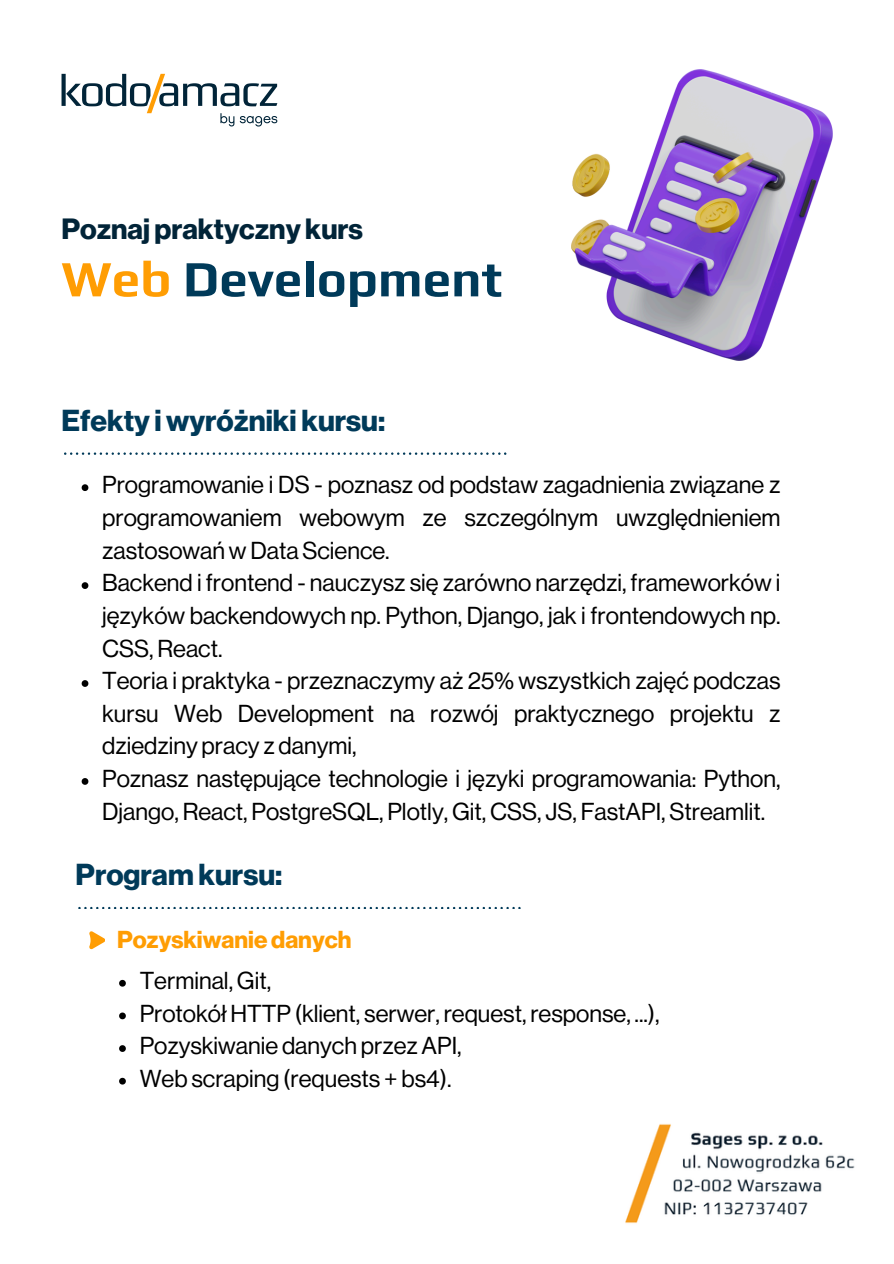
<style>
.page{position:relative;width:894px;height:1264px;background:#fff}
.page>*{position:absolute;margin:0;border:0;box-sizing:border-box;transform-origin:0 0}
.t1{font:700 51px "Play";color:#003a59}
.t2{font:700 29.7px "Neue Haas Display";color:#003a59}
.t3{font:700 28.65px "Neue Haas Display";color:#012438}
.t4{font:24px/32.7px "Neue Haas Display";color:#000;text-align:justify}
.t5{font:700 24px "Neue Haas Display";color:#ff9d03}
.s1{color:#ff9d03}
</style>
<div class="page">
<svg style="left:61px;top:74px;width:216px;height:52px"></svg>
<img style="left:625px;top:1124px;width:230px;height:100px">
<svg style="left:64px;top:452px;width:442px;height:2px"></svg>
<svg style="left:82px;top:484px;width:6px;height:7px"></svg>
<svg style="left:82px;top:582px;width:6px;height:7px"></svg>
<svg style="left:82px;top:680px;width:6px;height:7px"></svg>
<svg style="left:82px;top:778px;width:6px;height:6px"></svg>
<img style="left:571px;top:70px;width:260px;height:290px">
<svg style="left:78px;top:906px;width:442px;height:2px"></svg>
<svg style="left:89px;top:931px;width:16px;height:18px"></svg>
<svg style="left:119px;top:979px;width:7px;height:7px"></svg>
<svg style="left:119px;top:1012px;width:7px;height:7px"></svg>
<svg style="left:119px;top:1045px;width:7px;height:6px"></svg>
<svg style="left:119px;top:1077px;width:7px;height:7px"></svg>
<p class="t3" style="left:61px;top:216px;width:303px">Poznaj praktyczny kurs</p>
<p class="t1" style="left:61px;top:248px;width:442px"><span class="s1">Web</span> Development</p>
<h2 class="t2" style="left:61px;top:406px;width:325px">Efekty i wyróżniki kursu:</h2>
<h1 class="t4" style="left:102px;top:469px;width:679px">Programowanie i DS - poznasz od podstaw zagadnienia związane z programowaniem webowym ze szczególnym uwzględnieniem zastosowań w Data Science.</h1>
<h2 class="t4" style="left:102px;top:567px;width:679px">Backend i frontend - nauczysz się zarówno narzędzi, frameworków i języków backendowych np. Python, Django, jak i frontendowych np.<br>CSS, React.</h2>
<p class="t4" style="left:102px;top:665px;width:679px">Teoria i praktyka - przeznaczymy aż 25% wszystkich zajęć podczas kursu Web Development na rozwój praktycznego projektu z dziedziny pracy z danymi,</p>
<p class="t4" style="left:102px;top:763px;width:679px">Poznasz następujące technologie i języki programowania: Python,<br>Django, React, PostgreSQL, Plotly, Git, CSS, JS, FastAPI, Streamlit.</p>
<p class="t2" style="left:76px;top:861px;width:208px">Program kursu:</p>
<h2 class="t5" style="left:117px;top:927px;width:236px">Pozyskiwanie danych</h2>
<p class="t4" style="left:140px;top:964px;width:133px">Terminal, Git,</p>
<p class="t4" style="left:140px;top:997px;width:521px">Protokół HTTP (klient, serwer, request, response, ...),</p>
<h3 class="t4" style="left:140px;top:1030px;width:323px">Pozyskiwanie danych przez API,</h3>
<p class="t4" style="left:140px;top:1062px;width:313px">Web scraping (requests + bs4).</p>
</div>
